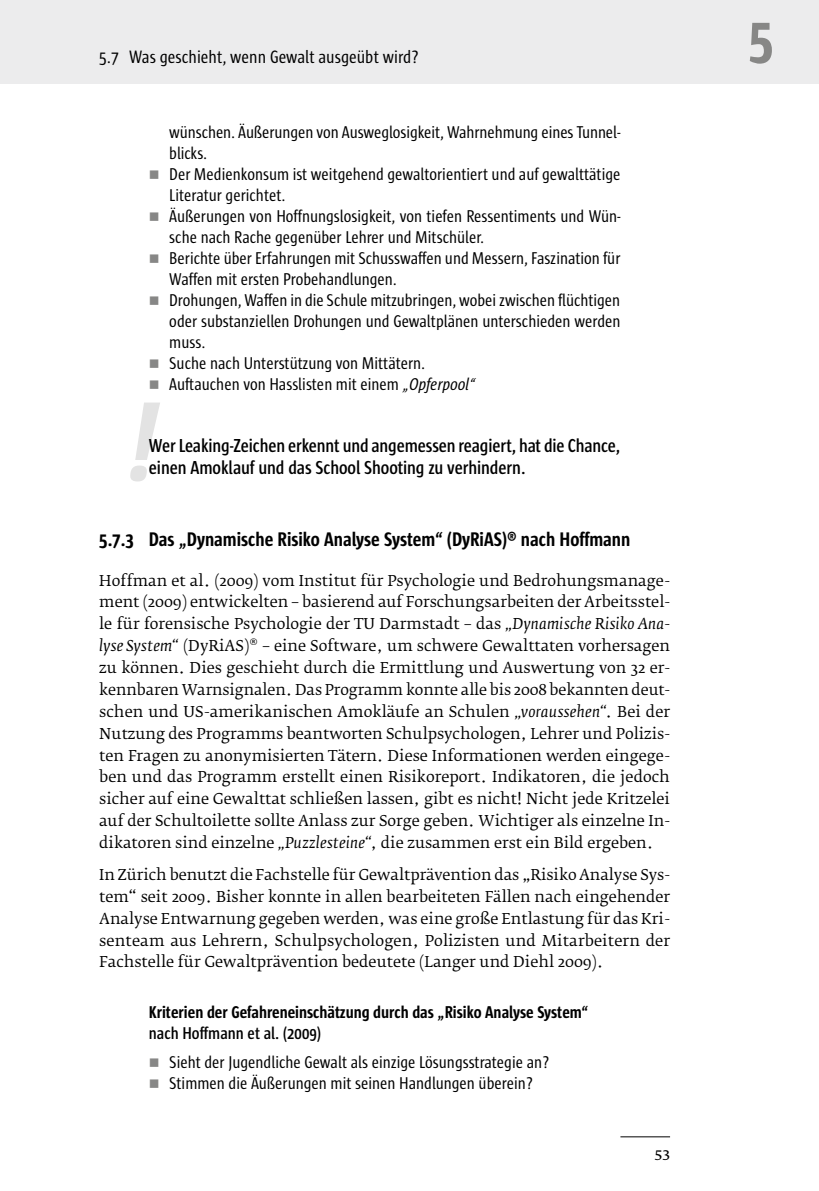
<style>
.page{position:relative;width:819px;height:1191px;background:#fff}
.page>*{position:absolute;margin:0;border:0;box-sizing:border-box;transform-origin:0 0}
.t1{font:italic 700 115.5px "Sun Cd";color:#e3e3e3}
.t2{font:700 20.12px "Sun Cd";color:#000}
.t3{font:600 19.25px/22.2px "Sun Cd";letter-spacing:-.005em;color:#000}
.t4{font:18.38px "Sun Cd";color:#000}
.t5{font:17.5px/21px "Sun Cd";color:#000}
.t6{font:700 17.5px "Sun Cd";color:#000}
.t7{font:600 17.5px "Sun Cd";color:#000}
.t8{font:15.75px "Fedra Serif B Pro";color:#000}
.t9{font:14.88px/21.9px "Fedra Serif B Pro";color:#000;text-align:justify}
.s1{color:#878786}
.s2{font-style:italic}
</style>
<div class="page">
<hr style="left:620px;top:1136px;width:50px;height:1px;background:#000">
<div style="left:0;top:0;width:819px;height:84px;background:#ececed"></div>
<p class="t4" style="left:99px;top:47px;width:321px">5.7 Was geschieht, wenn Gewalt ausgeübt wird?</p>
<p class="t5" style="left:169px;top:122px;width:452px">wünschen. Äußerungen von Ausweglosigkeit, Wahrnehmung eines Tunnel&shy;blicks.</p>
<p class="t5" style="left:169px;top:164px;width:452px;text-indent:-20px"><span class="s1">■</span> Der Medienkonsum ist weitgehend gewaltorientiert und auf gewalttätige<br>Literatur gerichtet.</p>
<p class="t5" style="left:169px;top:206px;width:452px;text-indent:-20px"><span class="s1">■</span> Äußerungen von Hoffnungslosigkeit, von tiefen Ressentiments und Wün&shy;sche nach Rache gegenüber Lehrer und Mitschüler.</p>
<p class="t5" style="left:169px;top:248px;width:452px;text-indent:-20px"><span class="s1">■</span> Berichte über Erfahrungen mit Schusswaffen und Messern, Faszination für<br>Waffen mit ersten Probehandlungen.</p>
<p class="t5" style="left:169px;top:290px;width:452px;text-align:justify;text-indent:-20px"><span class="s1">■</span> Drohungen, Waffen in die Schule mitzubringen, wobei zwischen flüchtigen oder substanziellen Drohungen und Gewaltplänen unterschieden werden muss.</p>
<p class="t5" style="left:149px;top:353px;width:278px"><span class="s1">■</span> Suche nach Unterstützung von Mittätern.</p>
<p class="t5" style="left:149px;top:374px;width:327px"><span class="s1">■</span> Auftauchen von Hasslisten mit einem <span class="s2">„Opferpool“</span></p>
<h1 class="t1" style="left:122px;top:381px;width:35px">!</h1>
<p class="t3" style="left:149px;top:434px;width:472px">Wer Leaking-Zeichen erkennt und angemessen reagiert, hat die Chance, einen Amoklauf und das School Shooting zu verhindern.</p>
<h2 class="t2" style="left:99px;top:529px;width:532px">5.7.3 Das „Dynamische Risiko Analyse System“ (DyRiAS)® nach Hoffmann</h2>
<p class="t9" style="left:99px;top:569px;width:572px">Hoffman et al. (2009) vom Institut für Psychologie und Bedrohungsmanage&shy;ment (2009) entwickelten – basierend auf Forschungsarbeiten der Arbeitsstel&shy;le für forensische Psychologie der TU Darmstadt – das <span class="s2">„Dynamische Risiko Ana&shy;lyse System“</span> (DyRiAS)® – eine Software, um schwere Gewalttaten vorhersagen zu können. Dies geschieht durch die Ermittlung und Auswertung von 32 er&shy;kennbaren Warnsignalen. Das Programm konnte alle bis 2008 bekannten deut&shy;schen und US-amerikanischen Amokläufe an Schulen <span class="s2">„voraussehen“</span>. Bei der Nutzung des Programms beantworten Schulpsychologen, Lehrer und Polizis&shy;ten Fragen zu anonymisierten Tätern. Diese Informationen werden eingege&shy;ben und das Programm erstellt einen Risikoreport. Indikatoren, die jedoch sicher auf eine Gewalttat schließen lassen, gibt es nicht! Nicht jede Kritzelei auf der Schultoilette sollte Anlass zur Sorge geben. Wichtiger als einzelne In&shy;dikatoren sind einzelne <span class="s2">„Puzzlesteine“</span>, die zusammen erst ein Bild ergeben.</p>
<p class="t9" style="left:99px;top:864px;width:572px">In Zürich benutzt die Fachstelle für Gewaltprävention das „Risiko Analyse Sys&shy;tem“ seit 2009. Bisher konnte in allen bearbeiteten Fällen nach eingehender Analyse Entwarnung gegeben werden, was eine große Entlastung für das Kri&shy;senteam aus Lehrern, Schulpsychologen, Polizisten und Mitarbeitern der Fachstelle für Gewaltprävention bedeutete (Langer und Diehl 2009).</p>
<p class="t6" style="left:149px;top:1003px;width:441px">Kriterien der Gefahreneinschätzung durch das „Risiko Analyse System“</p>
<p class="t7" style="left:149px;top:1024px;width:174px">nach Hoffmann et al. (2009)</p>
<p class="t5" style="left:149px;top:1051px;width:402px"><span class="s1">■</span> Sieht der Jugendliche Gewalt als einzige Lösungsstrategie an?</p>
<p class="t5" style="left:149px;top:1072px;width:385px"><span class="s1">■</span> Stimmen die Äußerungen mit seinen Handlungen überein?</p>
<p class="t8" style="left:654px;top:1144px;width:17px">53</p>
</div>
